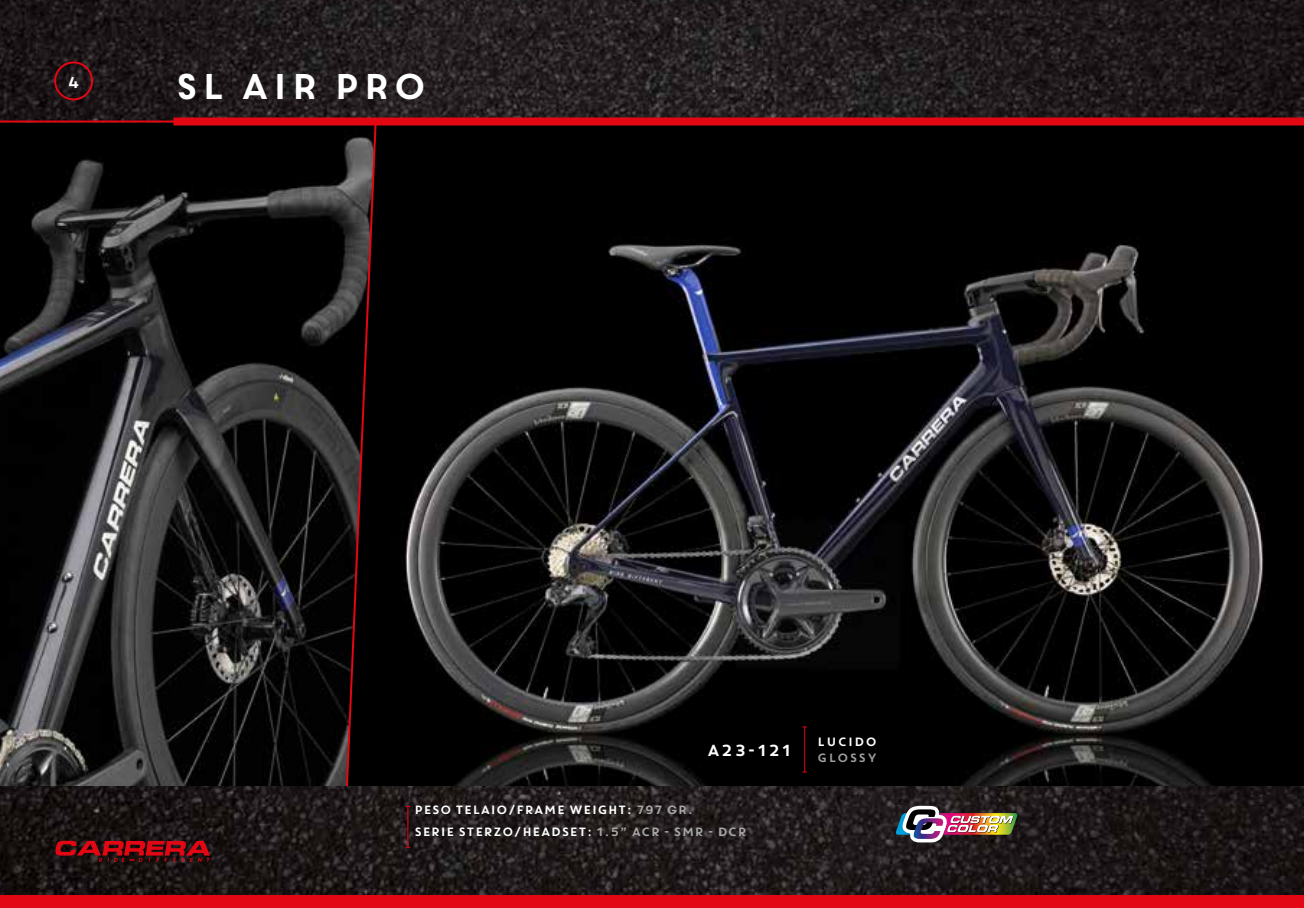
<style>
.page{position:relative;width:1304px;height:908px;background:#fff}
.page>*{position:absolute;margin:0;border:0;box-sizing:border-box;transform-origin:0 0}
.t1{font:35.6px "Core Circus";color:#fff}
.t2{font:16px "Core Circus";letter-spacing:-.005em;color:#fff}
.t3{font:12px/22px "Core Circus";letter-spacing:-.06em;color:#fff}
.t4{font:12px "Core Circus";color:#9d9d9c}
.s1{color:#a8a8a7}
</style>
<div class="page">
<img style="left:378px;top:125px;width:926px;height:661px">
<svg style="left:0;top:122px;width:378px;height:664px;background:#1e1d1e"></svg>
<img style="left:0;top:0;width:1304px;height:120px">
<hr style="left:0;top:120px;width:1304px;height:2px;background:#e30613">
<img style="left:0;top:786px;width:1304px;height:108px">
<div style="left:173px;top:117px;width:1131px;height:8px;background:#e30613"></div>
<div style="left:0;top:894px;width:1304px;height:13px;background:#e30613"></div>
<div style="left:54px;top:61px;width:39px;height:39px;border:2px solid #e30613;border-radius:50%"></div>
<hr style="left:407px;top:806px;width:1px;height:40px;background:#e30613">
<svg style="left:55px;top:840px;width:155px;height:21px;background:#710d12"></svg>
<hr style="left:804px;top:726px;width:1px;height:45px;background:#e30613">
<img style="left:896px;top:780px;width:121px;height:68px">
<h2 class="t2" style="left:67px;top:71px;width:15px">4</h2>
<h1 class="t1" style="left:173px;top:63px;width:256px">SL AIR PRO</h1>
<h2 class="t2" style="left:706px;top:739px;width:88px">A23-121</h2>
<p class="t3" style="left:414px;top:798px;width:335px">PESO TELAIO/FRAME WEIGHT: <span class="s1">797 GR.<br></span>SERIE STERZO/HEADSET: <span class="s1">1.5” ACR - SMR - DCR</span></p>
<p class="t3" style="left:817px;top:729px;width:62px">LUCIDO</p>
<p class="t4" style="left:817px;top:749px;width:62px">GLOSSY</p>
</div>
